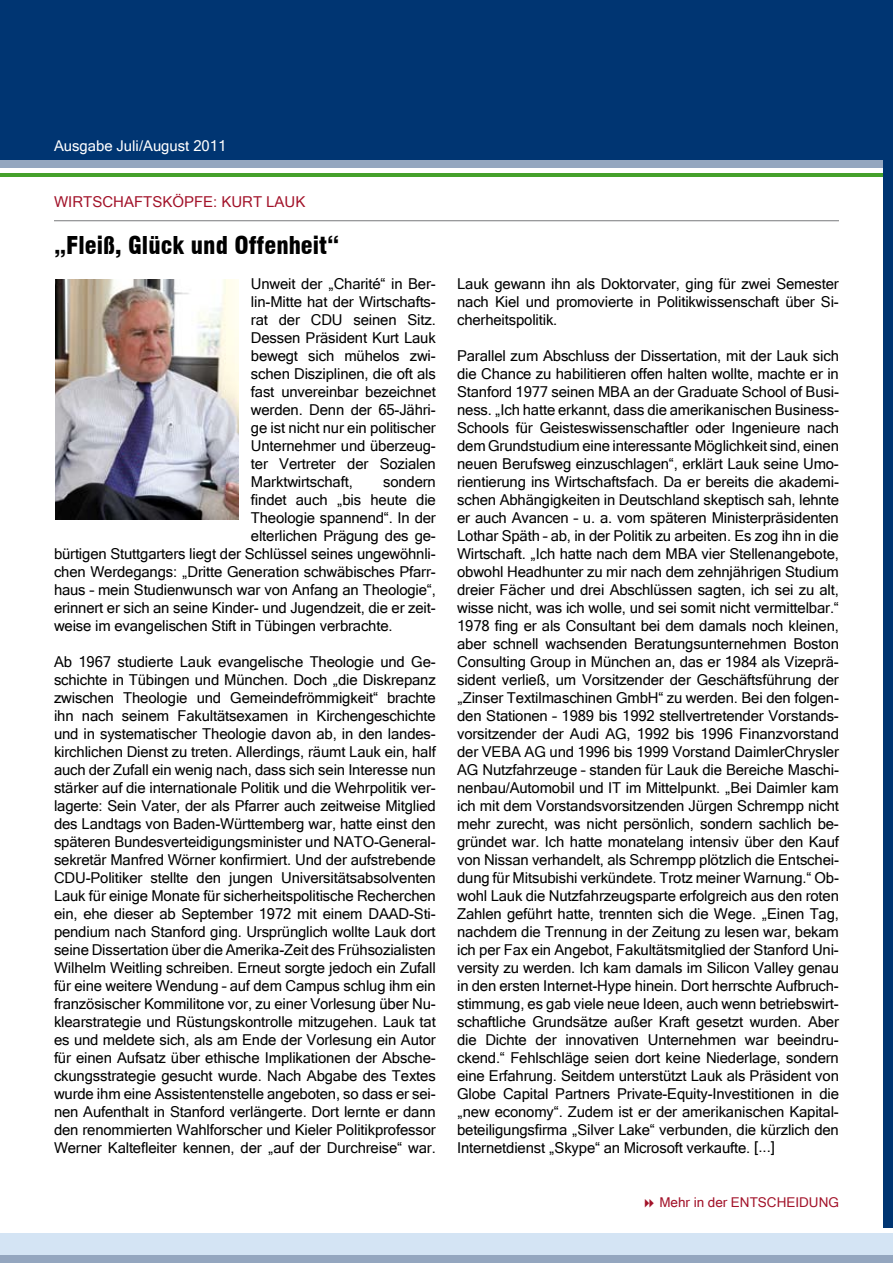
<style>
.page{position:relative;width:893px;height:1263px;background:#fff}
.page>*{position:absolute;margin:0;border:0;box-sizing:border-box;transform-origin:0 0}
.t1{font:900 condensed 24px "Swiss 721 BT";color:#000}
.t2{font:15px/18px "Microsoft Sans Serif";letter-spacing:-.01em;color:#000;text-align:justify}
.t3{font:15px "Microsoft Sans Serif";color:#a21229}
.t4{font:14.85px "Microsoft Sans Serif";color:#fff}
.t5{font:13.5px "Microsoft Sans Serif";color:#a21229}
</style>
<div class="page">
<div style="left:0;top:0;width:893px;height:163px;background:#003572"></div>
<div style="left:0;top:160px;width:893px;height:8px;background:#94a6bf"></div>
<hr style="left:0;top:174px;width:893px;height:3px;background:#45a12b">
<div style="left:0;top:1233px;width:893px;height:30px;background:#d4e4f4"></div>
<div style="left:0;top:1255px;width:893px;height:8px;background:#94a6bf"></div>
<div style="left:884px;top:0;width:9px;height:1227px;background:#003572"></div>
<hr style="left:54px;top:220px;width:785px;height:1px;background:#87888a">
<img style="left:55px;top:280px;width:183px;height:239px">
<p class="t4" style="left:54px;top:138px;width:174px">Ausgabe Juli/August 2011</p>
<p class="t3" style="left:54px;top:194px;width:25px">Wirtschaftsk</p>
<p class="t3" style="left:172px;top:194px;width:22px">öpfe</p>
<p class="t3" style="left:213px;top:194px;width:19px">: kurt</p>
<p class="t3" style="left:266px;top:194px;width:11px">lauk</p>
<h1 class="t1" style="left:54px;top:231px;width:287px">„Fleiß, Glück und Offenheit“</h1>
<p class="t2" style="left:251px;top:274px;width:186px">Unweit der „Charité“ in Ber&shy;lin-Mitte hat der Wirtschafts&shy;rat der CDU seinen Sitz.<br>Dessen Präsident Kurt Lauk bewegt sich mühelos zwi&shy;schen Disziplinen, die oft als fast unvereinbar bezeichnet werden. Denn der 65-Jähri&shy;ge ist nicht nur ein politischer Unternehmer und überzeug&shy;ter Vertreter der Sozialen Marktwirtschaft,</p>
<p class="t2" style="left:383px;top:472px;width:54px">sondern</p>
<p class="t2" style="left:251px;top:490px;width:186px">findet auch „bis heute die</p>
<p class="t2" style="left:251px;top:508px;width:186px">Theologie spannend“. In der</p>
<p class="t2" style="left:251px;top:526px;width:186px">elterlichen Prägung des ge-</p>
<p class="t2" style="left:54px;top:544px;width:383px">bürtigen Stuttgarters liegt der Schlüssel seines ungewöhnli-</p>
<p class="t2" style="left:54px;top:562px;width:383px">chen Werdegangs: „Dritte Generation schwäbisches Pfarr-</p>
<p class="t2" style="left:54px;top:580px;width:383px">haus – mein Studienwunsch war von Anfang an Theologie“,</p>
<p class="t2" style="left:54px;top:598px;width:383px">erinnert er sich an seine Kinder- und Jugendzeit, die er zeit-</p>
<p class="t2" style="left:54px;top:616px;width:340px">weise im evangelischen Stift in Tübingen verbrachte.</p>
<p class="t2" style="left:54px;top:652px;width:383px">Ab 1967 studierte Lauk evangelische Theologie und Ge&shy;schichte in Tübingen und München. Doch „die Diskrepanz zwischen Theologie und Gemeindefrömmigkeit“ brachte ihn nach seinem Fakultätsexamen in Kirchengeschichte und in systematischer Theologie davon ab, in den landes&shy;kirchlichen Dienst zu treten. Allerdings, räumt Lauk ein, half auch der Zufall ein wenig nach, dass sich sein Interesse nun stärker auf die internationale Politik und die Wehrpolitik ver&shy;lagerte: Sein Vater, der als Pfarrer auch zeitweise Mitglied des Landtags von Baden-Württemberg war, hatte einst den späteren Bundesverteidigungsminister und NATO-General&shy;sekretär Manfred Wörner konfirmiert. Und der aufstrebende CDU-Politiker stellte den jungen Universitätsabsolventen Lauk für einige Monate für sicherheitspolitische Recherchen ein, ehe dieser ab September 1972 mit einem DAAD-Sti&shy;pendium nach Stanford ging. Ursprünglich wollte Lauk dort seine Dissertation über die Amerika-Zeit des Frühsozialisten Wilhelm Weitling schreiben. Erneut sorgte jedoch ein Zufall für eine weitere Wendung – auf dem Campus schlug ihm ein französischer Kommilitone vor, zu einer Vorlesung über Nu&shy;klearstrategie und Rüstungskontrolle mitzugehen. Lauk tat es und meldete sich, als am Ende der Vorlesung ein Autor für einen Aufsatz über ethische Implikationen der Absche&shy;ckungsstrategie gesucht wurde. Nach Abgabe des Textes wurde ihm eine Assistentenstelle angeboten, so dass er sei&shy;nen Aufenthalt in Stanford verlängerte. Dort lernte er dann den renommierten Wahlforscher und Kieler Politikprofessor Werner Kaltefleiter kennen, der „auf der Durchreise“ war.</p>
<p class="t2" style="left:457px;top:274px;width:383px">Lauk gewann ihn als Doktorvater, ging für zwei Semester nach Kiel und promovierte in Politikwissenschaft über Si&shy;cherheitspolitik.</p>
<p class="t2" style="left:457px;top:346px;width:383px">Parallel zum Abschluss der Dissertation, mit der Lauk sich die Chance zu habilitieren offen halten wollte, machte er in Stanford 1977 seinen MBA an der Graduate School of Busi&shy;ness. „Ich hatte erkannt, dass die amerikanischen Business-Schools für Geisteswissenschaftler oder Ingenieure nach dem Grundstudium eine interessante Möglichkeit sind, einen neuen Berufsweg einzuschlagen“, erklärt Lauk seine Umo&shy;rientierung ins Wirtschaftsfach. Da er bereits die akademi&shy;schen Abhängigkeiten in Deutschland skeptisch sah, lehnte er auch Avancen – u. a. vom späteren Ministerpräsidenten Lothar Späth – ab, in der Politik zu arbeiten. Es zog ihn in die Wirtschaft. „Ich hatte nach dem MBA vier Stellenangebote, obwohl Headhunter zu mir nach dem zehnjährigen Studium dreier Fächer und drei Abschlüssen sagten, ich sei zu alt, wisse nicht, was ich wolle, und sei somit nicht vermittelbar.“ 1978 fing er als Consultant bei dem damals noch kleinen, aber schnell wachsenden Beratungsunternehmen Boston Consulting Group in München an, das er 1984 als Vizeprä&shy;sident verließ, um Vorsitzender der Geschäftsführung der „Zinser Textilmaschinen GmbH“ zu werden. Bei den folgen&shy;den Stationen – 1989 bis 1992 stellvertretender Vorstands&shy;vorsitzender der Audi AG, 1992 bis 1996 Finanzvorstand der VEBA AG und 1996 bis 1999 Vorstand DaimlerChrysler AG Nutzfahrzeuge – standen für Lauk die Bereiche Maschi&shy;nenbau/Automobil und IT im Mittelpunkt. „Bei Daimler kam ich mit dem Vorstandsvorsitzenden Jürgen Schrempp nicht mehr zurecht, was nicht persönlich, sondern sachlich be&shy;gründet war. Ich hatte monatelang intensiv über den Kauf von Nissan verhandelt, als Schrempp plötzlich die Entschei&shy;dung für Mitsubishi verkündete. Trotz meiner Warnung.“ Ob&shy;wohl Lauk die Nutzfahrzeugsparte erfolgreich aus den roten Zahlen geführt hatte, trennten sich die Wege. „Einen Tag, nachdem die Trennung in der Zeitung zu lesen war, bekam ich per Fax ein Angebot, Fakultätsmitglied der Stanford Uni&shy;versity zu werden. Ich kam damals im Silicon Valley genau in den ersten Internet-Hype hinein. Dort herrschte Aufbruch&shy;stimmung, es gab viele neue Ideen, auch wenn betriebswirt&shy;schaftliche Grundsätze außer Kraft gesetzt wurden. Aber die Dichte der innovativen Unternehmen war beeindru&shy;ckend.“ Fehlschläge seien dort keine Niederlage, sondern eine Erfahrung. Seitdem unterstützt Lauk als Präsident von Globe Capital Partners Private-Equity-Investitionen in die „new economy“. Zudem ist er der amerikanischen Kapital&shy;beteiligungsfirma „Silver Lake“ verbunden, die kürzlich den Internetdienst „Skype“ an Microsoft verkaufte. [...]</p>
<p class="t5" style="left:659px;top:1194px;width:181px">Mehr in der ENTSCHEIDUNG</p>
</div>
